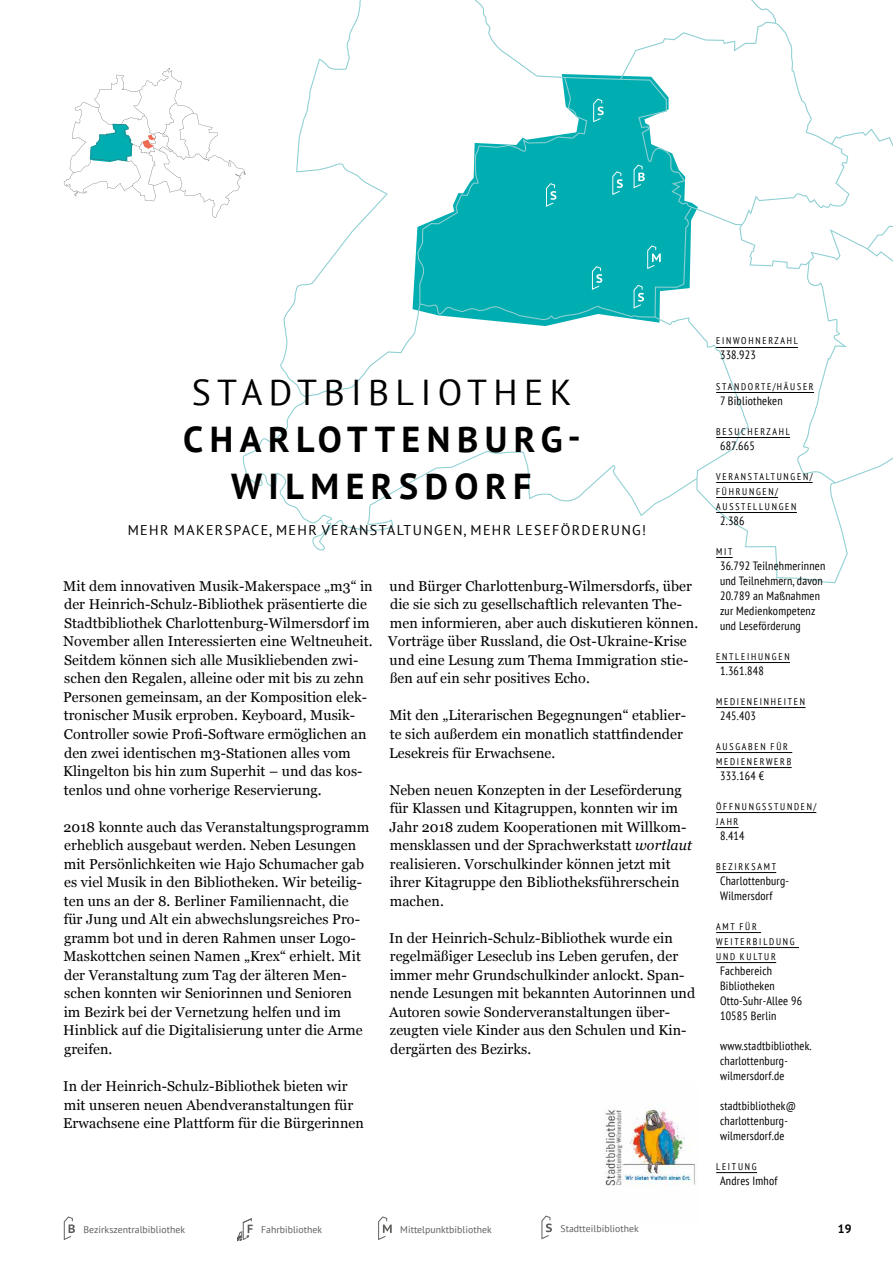
<style>
.page{position:relative;width:893px;height:1263px;background:#fff}
.page>*{position:absolute;margin:0;border:0;box-sizing:border-box;transform-origin:0 0}
.t1{font:700 36px/46.8px "PT Sans";letter-spacing:.18em;color:#000;text-align:center}
.t2{font:36px "PT Sans";letter-spacing:.18em;color:#000}
.t3{font:14.25px/18.5px "Georgia";letter-spacing:.005em;color:#000}
.t4{font:14.1px "PT Sans";letter-spacing:.1em;color:#000}
.t5{font:condensed 12px/15px "PT Sans";letter-spacing:.02em;color:#000}
.t6{font:700 12px "PT Sans";color:#000}
.t7{font:condensed 9.75px/15px "PT Sans";letter-spacing:.18em;color:#000}
.t8{font:9.75px "PT Sans";letter-spacing:.005em;color:#5c5c5b}
.s1{font-style:italic}
</style>
<div class="page">
<svg style="left:64px;top:68px;width:179px;height:150px"></svg>
<svg style="left:243px;top:0;width:650px;height:584px"></svg>
<svg style="left:634px;top:165px;width:11px;height:23px"></svg>
<svg style="left:593px;top:99px;width:11px;height:23px"></svg>
<svg style="left:546px;top:183px;width:10px;height:24px"></svg>
<svg style="left:612px;top:171px;width:11px;height:24px"></svg>
<svg style="left:634px;top:285px;width:10px;height:23px"></svg>
<svg style="left:592px;top:266px;width:10px;height:24px"></svg>
<svg style="left:647px;top:245px;width:14px;height:24px"></svg>
<img style="left:604px;top:1105px;width:91px;height:81px">
<hr style="left:716px;top:347px;width:82px;height:1px;background:#000">
<hr style="left:716px;top:392px;width:98px;height:1px;background:#000">
<hr style="left:716px;top:437px;width:74px;height:1px;background:#000">
<hr style="left:716px;top:482px;width:97px;height:1px;background:#000">
<hr style="left:716px;top:497px;width:62px;height:1px;background:#000">
<hr style="left:716px;top:512px;width:81px;height:1px;background:#000">
<svg style="left:716px;top:557px;width:17px;height:1px"></svg>
<hr style="left:716px;top:662px;width:74px;height:1px;background:#000">
<hr style="left:716px;top:707px;width:89px;height:1px;background:#000">
<hr style="left:716px;top:752px;width:76px;height:1px;background:#000">
<hr style="left:716px;top:767px;width:76px;height:1px;background:#000">
<hr style="left:716px;top:812px;width:100px;height:1px;background:#000">
<svg style="left:716px;top:827px;width:23px;height:1px"></svg>
<hr style="left:716px;top:872px;width:60px;height:1px;background:#000">
<hr style="left:716px;top:932px;width:45px;height:1px;background:#000">
<hr style="left:716px;top:947px;width:83px;height:1px;background:#000">
<hr style="left:716px;top:962px;width:60px;height:1px;background:#000">
<hr style="left:716px;top:1172px;width:41px;height:1px;background:#000">
<svg style="left:541px;top:1215px;width:11px;height:24px"></svg>
<svg style="left:64px;top:1216px;width:11px;height:24px"></svg>
<svg style="left:378px;top:1216px;width:14px;height:24px"></svg>
<svg style="left:237px;top:1218px;width:16px;height:23px"></svg>
<h1 class="t2" style="left:192px;top:370px;width:382px">STADTBIBLIOTHEK</h1>
<h1 class="t1" style="left:183px;top:416px;width:399px">CHARLOTTENBURG-<br>WILMERSDORF</h1>
<p class="t4" style="left:128px;top:521px;width:520px">MEHR MAKERSPACE, MEHR VERANSTALTUNGEN, MEHR LESEFÖRDERUNG!</p>
<p class="t3" style="left:63px;top:576px;width:311px">Mit dem innovativen Musik-Makerspace „m3“ in der Heinrich-Schulz-Bibliothek präsentierte die Stadtbibliothek Charlottenburg-Wilmersdorf im November allen Interessierten eine Weltneuheit.<br>Seitdem können sich alle Musikliebenden zwi&shy;schen den Regalen, alleine oder mit bis zu zehn Personen gemeinsam, an der Komposition elek&shy;tronischer Musik erproben. Keyboard, Musik-Controller sowie Profi-Software ermöglichen an den zwei identischen m3-Stationen alles vom Klingelton bis hin zum Superhit – und das kos&shy;tenlos und ohne vorherige Reservierung.</p>
<p class="t3" style="left:63px;top:817px;width:308px">2018 konnte auch das Veranstaltungsprogramm erheblich ausgebaut werden. Neben Lesungen mit Persönlichkeiten wie Hajo Schumacher gab es viel Musik in den Bibliotheken. Wir beteilig&shy;ten uns an der 8. Berliner Familiennacht, die für Jung und Alt ein abwechslungsreiches Pro&shy;gramm bot und in deren Rahmen unser Logo-Maskottchen seinen Namen „Krex“ erhielt. Mit der Veranstaltung zum Tag der älteren Men&shy;schen konnten wir Seniorinnen und Senioren im Bezirk bei der Vernetzung helfen und im Hinblick auf die Digitalisierung unter die Arme greifen.</p>
<p class="t3" style="left:63px;top:1077px;width:302px">In der Heinrich-Schulz-Bibliothek bieten wir mit unseren neuen Abendveranstaltungen für<br>Erwachsene eine Plattform für die Bürgerinnen</p>
<p class="t3" style="left:388px;top:576px;width:311px">und Bürger Charlottenburg-Wilmersdorfs, über die sie sich zu gesellschaftlich relevanten The&shy;men informieren, aber auch diskutieren können.<br>Vorträge über Russland, die Ost-Ukraine-Krise und eine Lesung zum Thema Immigration stie&shy;ßen auf ein sehr positives Echo.</p>
<p class="t3" style="left:389px;top:706px;width:298px">Mit den „Literarischen Begegnungen“ etablier&shy;te sich außerdem ein monatlich stattfindender<br>Lesekreis für Erwachsene.</p>
<p class="t3" style="left:389px;top:780px;width:304px">Neben neuen Konzepten in der Leseförderung für Klassen und Kitagruppen, konnten wir im Jahr 2018 zudem Kooperationen mit Willkom&shy;mensklassen und der Sprachwerkstatt <span class="s1">wortlaut </span>realisieren. Vorschulkinder können jetzt mit ihrer Kitagruppe den Bibliotheksführerschein machen.</p>
<p class="t3" style="left:389px;top:928px;width:308px">In der Heinrich-Schulz-Bibliothek wurde ein regelmäßiger Leseclub ins Leben gerufen, der immer mehr Grundschulkinder anlockt. Span&shy;nende Lesungen mit bekannten Autorinnen und Autoren sowie Sonderveranstaltungen über&shy;zeugten viele Kinder aus den Schulen und Kin&shy;dergärten des Bezirks.</p>
<p class="t7" style="left:716px;top:333px;width:83px">EINWOHNERZAHL</p>
<p class="t5" style="left:720px;top:347px;width:37px">338.923</p>
<p class="t7" style="left:716px;top:378px;width:99px">STANDORTE/HÄUSER</p>
<p class="t5" style="left:720px;top:392px;width:64px">7 Bibliotheken</p>
<p class="t7" style="left:716px;top:423px;width:75px">BESUCHERZAHL</p>
<p class="t5" style="left:720px;top:437px;width:36px">687.665</p>
<p class="t7" style="left:716px;top:468px;width:98px">VERANSTALTUNGEN/<br>FÜHRUNGEN/<br>AUSSTELLUNGEN</p>
<p class="t5" style="left:720px;top:512px;width:26px">2.386</p>
<p class="t7" style="left:716px;top:543px;width:18px">MIT</p>
<p class="t5" style="left:720px;top:557px;width:107px">36.792 Teilnehmerinnen und Teilnehmern, davon<br>20.789 an Maßnahmen zur Medienkompetenz und Leseförderung</p>
<p class="t7" style="left:716px;top:648px;width:75px">ENTLEIHUNGEN</p>
<p class="t5" style="left:720px;top:662px;width:45px">1.361.848</p>
<p class="t7" style="left:716px;top:693px;width:90px">MEDIENEINHEITEN</p>
<p class="t5" style="left:720px;top:707px;width:37px">245.403</p>
<p class="t7" style="left:716px;top:738px;width:77px">AUSGABEN FÜR<br>MEDIENERWERB</p>
<p class="t5" style="left:720px;top:767px;width:46px">333.164 €</p>
<p class="t7" style="left:716px;top:798px;width:102px">ÖFFNUNGSSTUNDEN/<br>JAHR</p>
<p class="t5" style="left:720px;top:827px;width:26px">8.414</p>
<p class="t7" style="left:716px;top:858px;width:61px">BEZIRKSAMT</p>
<p class="t5" style="left:720px;top:872px;width:70px">Charlottenburg-<br>Wilmersdorf</p>
<p class="t7" style="left:716px;top:918px;width:80px">AMT FÜR<br>WEITERBILDUNG<br>UND KULTUR</p>
<p class="t5" style="left:720px;top:962px;width:84px">Fachbereich<br>Bibliotheken<br>Otto-Suhr-Allee 96<br>10585 Berlin</p>
<p class="t5" style="left:720px;top:1037px;width:93px">www.stadtbibliothek. charlottenburg&shy;wilmersdorf.de</p>
<p class="t5" style="left:720px;top:1097px;width:77px">stadtbibliothek@ charlottenburg&shy;wilmersdorf.de</p>
<p class="t7" style="left:716px;top:1158px;width:42px">LEITUNG</p>
<p class="t5" style="left:720px;top:1172px;width:59px">Andres Imhof</p>
<p class="t8" style="left:84px;top:1223px;width:103px">Bezirkszentralbibliothek</p>
<p class="t8" style="left:261px;top:1223px;width:63px">Fahrbibliothek</p>
<p class="t8" style="left:400px;top:1223px;width:93px">Mittelpunktbibliothek</p>
<p class="t8" style="left:560px;top:1222px;width:80px">Stadtteilbibliothek</p>
<p class="t6" style="left:838px;top:1221px;width:15px">19</p>
</div>
